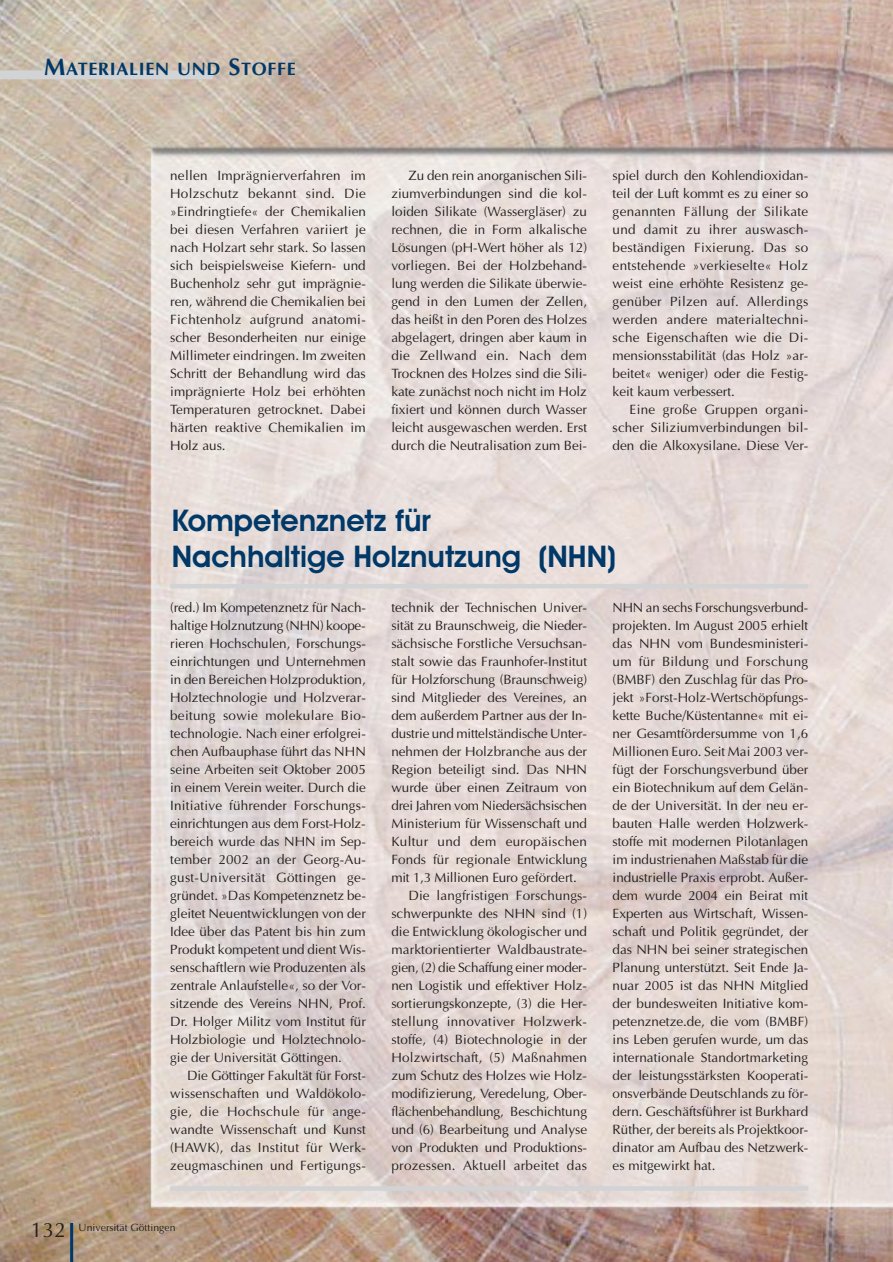
<style>
.page{position:relative;width:893px;height:1262px;background:#fff}
.page>*{position:absolute;margin:0;border:0;box-sizing:border-box;transform-origin:0 0}
.t1{font:600 30px/36px "Avant Garde IT Cby BT";color:#003867}
.t2{font:21px "Optima";color:#231f1f}
.t3{font:700 18px "Optima";letter-spacing:.035em;color:#003867}
.t4{font:13.5px/18px "Optima";color:#231f1f;text-align:justify}
.t5{font:13.5px "Optima";letter-spacing:.02em;color:#231f1f}
.t6{font:10.5px "Optima";color:#231f1f}
.s1{font-size:24px}
</style>
<div class="page">
<img style="left:0;top:0;width:892px;height:1261px">
<hr style="left:70px;top:1222px;width:3px;height:39px;background:#003867">
<div style="left:0;top:70px;width:213px;height:9px;background:#d1d3d5"></div>
<hr style="left:170px;top:584px;width:638px;height:4px;background:#d1d3d5">
<hr style="left:170px;top:1186px;width:638px;height:4px;background:#d1d3d5">
<h3 class="t3" style="left:44px;top:61px;width:253px"><span class="s1">M</span>ATERIALIEN UND <span class="s1">S</span>TOFFE</h3>
<p class="t4" style="left:170px;top:168px;width:197px">nellen Imprägnierverfahren im Holzschutz bekannt sind. Die »Eindringtiefe« der Chemikalien bei diesen Verfahren variiert je nach Holzart sehr stark. So lassen sich beispielsweise Kiefern- und Buchenholz sehr gut imprägnie&shy;ren, während die Chemikalien bei Fichtenholz aufgrund anatomi&shy;scher Besonderheiten nur einige Millimeter eindringen. Im zweiten Schritt der Behandlung wird das imprägnierte Holz bei erhöhten Temperaturen getrocknet. Dabei härten reaktive Chemikalien im Holz aus.</p>
<p class="t4" style="left:391px;top:168px;width:197px;text-indent:17px">Zu den rein anorganischen Sili&shy;ziumverbindungen sind die kol&shy;loiden Silikate (Wassergläser) zu rechnen, die in Form alkalische Lösungen (pH-Wert höher als 12) vorliegen. Bei der Holzbehand&shy;lung werden die Silikate überwie&shy;gend in den Lumen der Zellen, das heißt in den Poren des Holzes abgelagert, dringen aber kaum in die Zellwand ein. Nach dem Trocknen des Holzes sind die Sili&shy;kate zunächst noch nicht im Holz fixiert und können durch Wasser leicht ausgewaschen werden. Erst durch die Neutralisation zum Bei-</p>
<p class="t4" style="left:612px;top:168px;width:197px">spiel durch den Kohlendioxidan&shy;teil der Luft kommt es zu einer so genannten Fällung der Silikate und damit zu ihrer auswasch&shy;beständigen Fixierung. Das so entstehende »verkieselte« Holz weist eine erhöhte Resistenz ge&shy;genüber Pilzen auf. Allerdings werden andere materialtechni&shy;sche Eigenschaften wie die Di&shy;mensionsstabilität (das Holz »ar&shy;beitet« weniger) oder die Festig&shy;keit kaum verbessert.</p>
<p class="t4" style="left:612px;top:402px;width:197px;text-indent:17px">Eine große Gruppen organi&shy;scher Siliziumverbindungen bil&shy;den die Alkoxysilane. Diese Ver-</p>
<h1 class="t1" style="left:172px;top:505px;width:446px">Kompetenznetz für<br>Nachhaltige Holznutzung (NHN)</h1>
<p class="t4" style="left:170px;top:600px;width:197px">(red.) Im Kompetenznetz für Nach&shy;haltige Holznutzung (NHN) koope&shy;rieren Hochschulen, Forschungs&shy;einrichtungen und Unternehmen in den Bereichen Holzproduktion, Holztechnologie und Holzverar&shy;beitung sowie molekulare Bio&shy;technologie. Nach einer erfolgrei&shy;chen Aufbauphase führt das NHN seine Arbeiten seit Oktober 2005 in einem Verein weiter. Durch die Initiative führender Forschungs&shy;einrichtungen aus dem Forst-Holz&shy;bereich wurde das NHN im Sep&shy;tember 2002 an der Georg-Au&shy;gust-Universität Göttingen ge&shy;gründet. »Das Kompetenznetz be&shy;gleitet Neuentwicklungen von der Idee über das Patent bis hin zum Produkt kompetent und dient Wis&shy;senschaftlern wie Produzenten als zentrale Anlaufstelle«, so der Vor&shy;sitzende des Vereins NHN, Prof.<br>Dr. Holger Militz vom Institut für Holzbiologie und Holztechnolo&shy;gie der Universität Göttingen.</p>
<p class="t4" style="left:170px;top:1068px;width:197px;text-indent:17px">Die Göttinger Fakultät für Forst&shy;wissenschaften und Waldökolo&shy;gie, die Hochschule für ange&shy;wandte Wissenschaft und Kunst (HAWK), das Institut für Werk&shy;zeugmaschinen und Fertigungs-</p>
<h2 class="t2" style="left:31px;top:1221px;width:37px">132</h2>
<p class="t6" style="left:79px;top:1223px;width:98px">Universität Göttingen</p>
<p class="t4" style="left:391px;top:600px;width:197px">technik der Technischen Univer-</p>
<p class="t4" style="left:391px;top:618px;width:197px">sität zu Braunschweig, die Nieder-</p>
<p class="t4" style="left:391px;top:636px;width:197px">sächsische Forstliche Versuchsan-</p>
<p class="t4" style="left:391px;top:654px;width:197px">stalt sowie das Fraunhofer-Institut</p>
<p class="t4" style="left:391px;top:672px;width:197px">für Holzforschung (Braunschweig)</p>
<p class="t4" style="left:391px;top:690px;width:197px">sind Mitglieder des Vereines, an</p>
<p class="t4" style="left:391px;top:708px;width:197px">dem außerdem Partner aus der In-</p>
<p class="t4" style="left:391px;top:726px;width:197px">dustrie und mittelständische Unter-</p>
<p class="t4" style="left:391px;top:744px;width:197px">nehmen der Holzbranche aus der</p>
<p class="t4" style="left:391px;top:762px;width:197px">Region beteiligt sind. Das NHN</p>
<p class="t4" style="left:391px;top:780px;width:197px">wurde über einen Zeitraum von</p>
<p class="t4" style="left:391px;top:798px;width:197px">drei Jahren vom Niedersächsischen</p>
<p class="t4" style="left:391px;top:816px;width:197px">Ministerium für Wissenschaft und</p>
<p class="t5" style="left:391px;top:836px;width:197px">Kultur und dem europäischen</p>
<p class="t4" style="left:391px;top:852px;width:197px">Fonds für regionale Entwicklung</p>
<p class="t4" style="left:391px;top:870px;width:187px">mit 1,3 Millionen Euro gefördert.</p>
<p class="t4" style="left:408px;top:888px;width:180px">Die langfristigen Forschungs-</p>
<p class="t4" style="left:391px;top:906px;width:197px">schwerpunkte des NHN sind (1)</p>
<p class="t4" style="left:391px;top:924px;width:197px">die Entwicklung ökologischer und</p>
<p class="t4" style="left:391px;top:942px;width:197px">marktorientierter Waldbaustrate-</p>
<p class="t4" style="left:391px;top:960px;width:197px">gien, (2) die Schaffung einer moder-</p>
<p class="t4" style="left:391px;top:978px;width:197px">nen Logistik und effektiver Holz-</p>
<p class="t4" style="left:391px;top:996px;width:197px">sortierungskonzepte, (3) die Her-</p>
<p class="t5" style="left:391px;top:1016px;width:197px">stellung innovativer Holzwerk-</p>
<p class="t4" style="left:391px;top:1032px;width:197px">stoffe, (4) Biotechnologie in der</p>
<p class="t4" style="left:391px;top:1050px;width:197px">Holzwirtschaft, (5) Maßnahmen</p>
<p class="t4" style="left:391px;top:1068px;width:197px">zum Schutz des Holzes wie Holz-</p>
<p class="t4" style="left:391px;top:1086px;width:197px">modifizierung, Veredelung, Ober-</p>
<p class="t4" style="left:391px;top:1104px;width:197px">flächenbehandlung, Beschichtung</p>
<p class="t4" style="left:391px;top:1122px;width:197px">und (6) Bearbeitung und Analyse</p>
<p class="t4" style="left:391px;top:1140px;width:197px">von Produkten und Produktions-</p>
<p class="t5" style="left:391px;top:1160px;width:197px">prozessen. Aktuell arbeitet das</p>
<p class="t4" style="left:612px;top:600px;width:197px">NHN an sechs Forschungsverbund&shy;projekten. Im August 2005 erhielt das NHN vom Bundesministeri&shy;um für Bildung und Forschung (BMBF) den Zuschlag für das Pro&shy;jekt »Forst-Holz-Wertschöpfungs&shy;kette Buche/Küstentanne« mit ei&shy;ner Gesamtfördersumme von 1,6<br>Millionen Euro. Seit Mai 2003 ver&shy;fügt der Forschungsverbund über ein Biotechnikum auf dem Gelän&shy;de der Universität. In der neu er&shy;bauten Halle werden Holzwerk&shy;stoffe mit modernen Pilotanlagen im industrienahen Maßstab für die industrielle Praxis erprobt. Außer&shy;dem wurde 2004 ein Beirat mit Experten aus Wirtschaft, Wissen&shy;schaft und Politik gegründet, der das NHN bei seiner strategischen Planung unterstützt. Seit Ende Ja&shy;nuar 2005 ist das NHN Mitglied der bundesweiten Initiative kom&shy;petenznetze.de, die vom (BMBF) ins Leben gerufen wurde, um das internationale Standortmarketing der leistungsstärksten Kooperati&shy;onsverbände Deutschlands zu för&shy;dern. Geschäftsführer ist Burkhard Rüther, der bereits als Projektkoor&shy;dinator am Aufbau des Netzwerk&shy;es mitgewirkt hat.</p>
</div>
